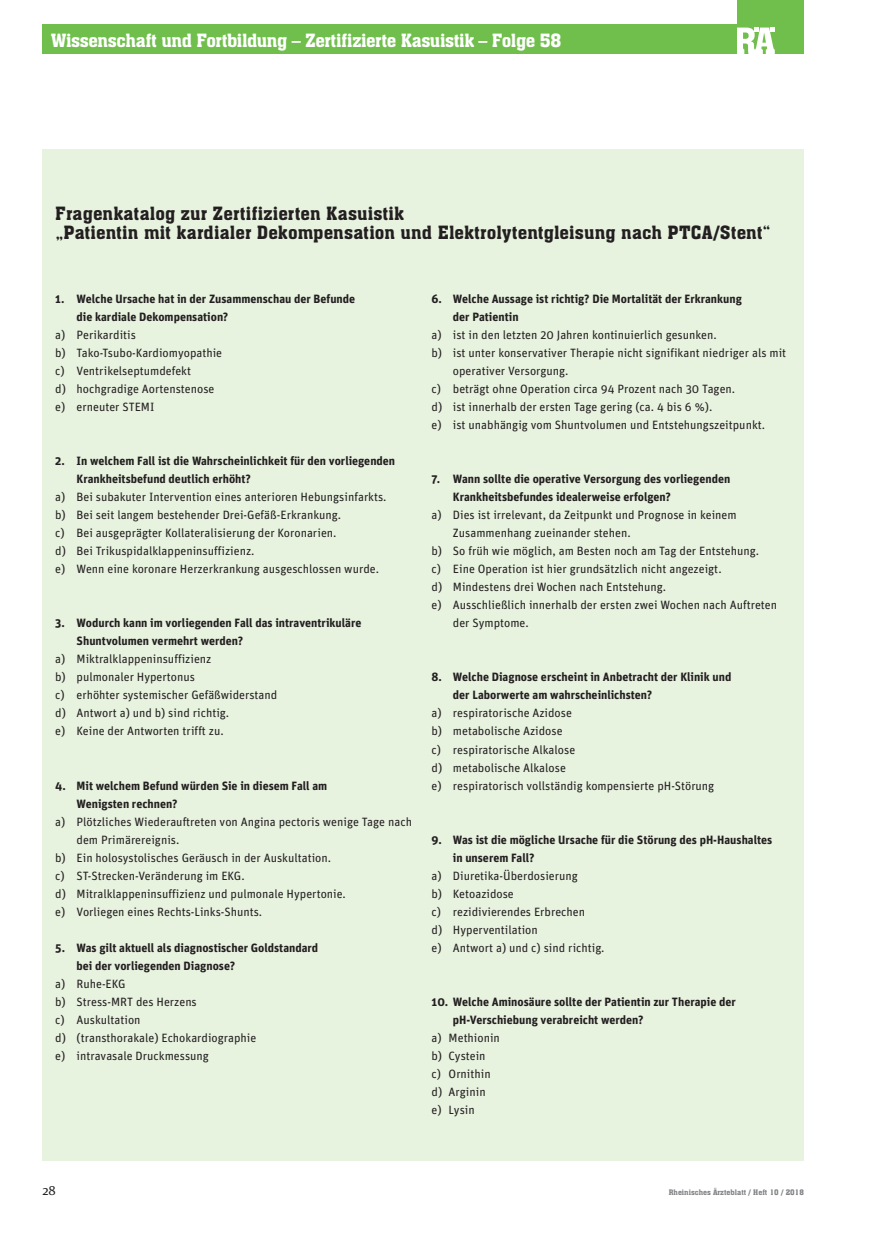
<style>
.page{position:relative;width:872px;height:1234px;background:#fff}
.page>*{position:absolute;margin:0;border:0;box-sizing:border-box;transform-origin:0 0}
.t1{font:18px/19.5px "Aachen BT";letter-spacing:.005em;color:#231f20}
.t2{font:18px "Aachen BT";letter-spacing:-.025em;color:#fff}
.t3{font:13.5px "Meta Serif OT";color:#231f20}
.t4{font:12px/18px "Unit";color:#231f20}
.t5{font:700 12px/18px "Unit";color:#231f20}
.t6{font:7.5px "Aachen BT";color:#808285}
</style>
<div class="page">
<div style="left:737px;top:0;width:67px;height:54px;background:#70bf4c"></div>
<svg style="left:737px;top:28px;width:37px;height:26px"></svg>
<div style="left:43px;top:25px;width:694px;height:29px;background:#70bf4c"></div>
<div style="left:43px;top:149px;width:761px;height:1011px;background:#e7f2df"></div>
<h1 class="t2" style="left:51px;top:29px;width:512px">Wissenschaft und Fortbildung – Zertifizierte Kasuistik – Folge 58</h1>
<h1 class="t1" style="left:55px;top:203px;width:717px">Fragenkatalog zur Zertifizierten Kasuistik<br>„Patientin mit kardialer Dekompensation und Elektrolytentgleisung nach PTCA/Stent“</h1>
<p class="t5" style="left:77px;top:290px;width:280px;text-indent:-21px">1. Welche Ursache hat in der Zusammenschau der Befunde die kardiale Dekompensation?</p>
<p class="t4" style="left:55px;top:326px;width:168px">a) Perikarditis<br>b) Tako-Tsubo-Kardiomyopathie c) Ventrikelseptumdefekt<br>d) hochgradige Aortenstenose e) erneuter STEMI</p>
<p class="t5" style="left:77px;top:452px;width:320px;text-indent:-21px">2. In welchem Fall ist die Wahrscheinlichkeit für den vorliegenden<br>Krankheitsbefund deutlich erhöht?</p>
<p class="t4" style="left:55px;top:488px;width:333px">a) Bei subakuter Intervention eines anterioren Hebungsinfarkts. b) Bei seit langem bestehender Drei-Gefäß-Erkrankung.<br>c) Bei ausgeprägter Kollateralisierung der Koronarien.<br>d) Bei Trikuspidalklappeninsuffizienz.<br>e) Wenn eine koronare Herzerkrankung ausgeschlossen wurde.</p>
<p class="t5" style="left:77px;top:614px;width:286px;text-indent:-21px">3. Wodurch kann im vorliegenden Fall das intraventrikuläre<br>Shuntvolumen vermehrt werden?</p>
<p class="t4" style="left:55px;top:650px;width:223px">a) Miktralklappeninsuffizienz<br>b) pulmonaler Hypertonus<br>c) erhöhter systemischer Gefäßwiderstand d) Antwort a) und b) sind richtig.<br>e) Keine der Antworten trifft zu.</p>
<p class="t5" style="left:77px;top:776px;width:252px;text-indent:-21px">4. Mit welchem Befund würden Sie in diesem Fall am<br>Wenigsten rechnen?</p>
<p class="t4" style="left:55px;top:812px;width:358px">a) Plötzliches Wiederauftreten von Angina pectoris wenige Tage nach</p>
<p class="t4" style="left:77px;top:830px;width:104px">dem Primärereignis.</p>
<p class="t4" style="left:55px;top:848px;width:277px">b) Ein holosystolisches Geräusch in der Auskultation.</p>
<p class="t4" style="left:55px;top:866px;width:191px">c) ST-Strecken-Veränderung im EKG.</p>
<p class="t4" style="left:55px;top:884px;width:292px">d) Mitralklappeninsuffizienz und pulmonale Hypertonie.</p>
<p class="t4" style="left:55px;top:902px;width:208px">e) Vorliegen eines Rechts-Links-Shunts.</p>
<p class="t5" style="left:77px;top:938px;width:243px;text-indent:-21px">5. Was gilt aktuell als diagnostischer Goldstandard bei der vorliegenden Diagnose?</p>
<p class="t4" style="left:55px;top:974px;width:203px">a) Ruhe-EKG<br>b) Stress-MRT des Herzens<br>c) Auskultation<br>d) (transthorakale) Echokardiographie e) intravasale Druckmessung</p>
<p class="t5" style="left:453px;top:290px;width:290px;text-indent:-21px">6. Welche Aussage ist richtig? Die Mortalität der Erkrankung der Patientin</p>
<p class="t4" style="left:431px;top:326px;width:287px">a) ist in den letzten 20 Jahren kontinuierlich gesunken.</p>
<p class="t4" style="left:431px;top:344px;width:356px">b) ist unter konservativer Therapie nicht signifikant niedriger als mit</p>
<p class="t4" style="left:453px;top:362px;width:117px">operativer Versorgung.</p>
<p class="t4" style="left:431px;top:380px;width:305px">c) beträgt ohne Operation circa 94 Prozent nach 30 Tagen.</p>
<p class="t4" style="left:431px;top:398px;width:282px">d) ist innerhalb der ersten Tage gering (ca. 4 bis 6 %).</p>
<p class="t4" style="left:431px;top:416px;width:335px">e) ist unabhängig vom Shuntvolumen und Entstehungszeitpunkt.</p>
<p class="t5" style="left:453px;top:470px;width:279px;text-indent:-21px">7. Wann sollte die operative Versorgung des vorliegenden<br>Krankheitsbefundes idealerweise erfolgen?</p>
<p class="t4" style="left:431px;top:506px;width:306px">a) Dies ist irrelevant, da Zeitpunkt und Prognose in keinem</p>
<p class="t4" style="left:453px;top:524px;width:179px">Zusammenhang zueinander stehen.</p>
<p class="t4" style="left:431px;top:542px;width:329px">b) So früh wie möglich, am Besten noch am Tag der Entstehung.</p>
<p class="t4" style="left:431px;top:560px;width:291px">c) Eine Operation ist hier grundsätzlich nicht angezeigt.</p>
<p class="t4" style="left:431px;top:578px;width:236px">d) Mindestens drei Wochen nach Entstehung.</p>
<p class="t4" style="left:431px;top:596px;width:347px">e) Ausschließlich innerhalb der ersten zwei Wochen nach Auftreten</p>
<p class="t4" style="left:453px;top:614px;width:77px">der Symptome.</p>
<p class="t5" style="left:453px;top:668px;width:280px;text-indent:-21px">8. Welche Diagnose erscheint in Anbetracht der Klinik und der Laborwerte am wahrscheinlichsten?</p>
<p class="t4" style="left:431px;top:704px;width:284px">a) respiratorische Azidose<br>b) metabolische Azidose<br>c) respiratorische Alkalose<br>d) metabolische Alkalose<br>e) respiratorisch vollständig kompensierte pH-Störung</p>
<p class="t5" style="left:453px;top:830px;width:321px;text-indent:-21px">9. Was ist die mögliche Ursache für die Störung des pH-Haushaltes in unserem Fall?</p>
<p class="t4" style="left:431px;top:866px;width:174px">a) Diuretika-Überdosierung<br>b) Ketoazidose<br>c) rezidivierendes Erbrechen<br>d) Hyperventilation<br>e) Antwort a) und c) sind richtig.</p>
<p class="t5" style="left:453px;top:992px;width:284px;text-indent:-21px">10. Welche Aminosäure sollte der Patientin zur Therapie der pH-Verschiebung verabreicht werden?</p>
<p class="t4" style="left:431px;top:1028px;width:70px">a) Methionin b) Cystein<br>c) Ornithin d) Arginin<br>e) Lysin</p>
<p class="t3" style="left:43px;top:1181px;width:15px">28</p>
<p class="t6" style="left:668px;top:1187px;width:137px">Rheinisches Ärzteblatt / Heft 10 / 2018</p>
</div>
